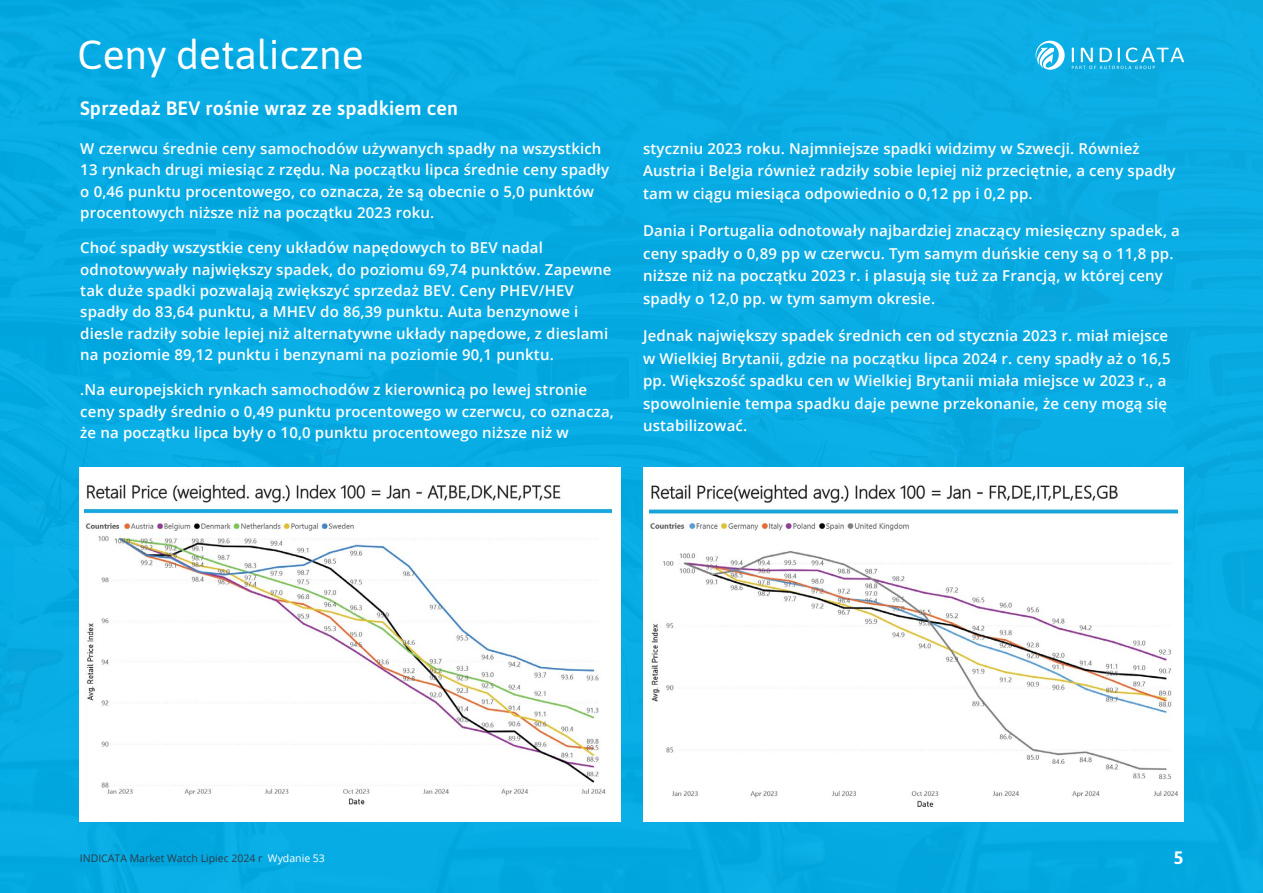
<style>
.page{position:relative;width:1263px;height:893px;background:#08ace4}
.page>*{position:absolute;margin:0;border:0;box-sizing:border-box;transform-origin:0 0}
.t1{font:40.5px "Asap";color:#fff}
.t2{font:600 19.5px "Asap";letter-spacing:.01em;color:#fff}
.t3{font:700 18px "Asap";color:#fff}
.t4{font:600 15px/21.5px "Open Sans";letter-spacing:.01em;color:#fff}
.t5{font:10.5px "Open Sans";color:#2c3b46}
.s1{color:#fff}
</style>
<div class="page">
<svg style="left:1035px;top:41px;width:30px;height:29px"></svg>
<svg style="left:1072px;top:48px;width:112px;height:21px"></svg>
<div style="left:643px;top:468px;width:541px;height:354px;background:#fff"></div>
<div style="left:79px;top:468px;width:542px;height:354px;background:#fff"></div>
<img style="left:84px;top:484px;width:527px;height:321px">
<img style="left:650px;top:484px;width:527px;height:323px">
<h1 class="t1" style="left:78px;top:26px;width:287px">Ceny detaliczne</h1>
<h2 class="t2" style="left:80px;top:94px;width:380px">Sprzedaż BEV rośnie wraz ze spadkiem cen</h2>
<p class="t4" style="left:80px;top:137px;width:530px">W czerwcu średnie ceny samochodów używanych spadły na wszystkich 13 rynkach drugi miesiąc z rzędu. Na początku lipca średnie ceny spadły o 0,46 punktu procentowego, co oznacza, że są obecnie o 5,0 punktów procentowych niższe niż na początku 2023 roku.</p>
<p class="t4" style="left:80px;top:237px;width:533px">Choć spadły wszystkie ceny układów napędowych to BEV nadal odnotowywały największy spadek, do poziomu 69,74 punktów. Zapewne tak duże spadki pozwalają zwiększyć sprzedaż BEV. Ceny PHEV/HEV spadły do 83,64 punktu, a MHEV do 86,39 punktu. Auta benzynowe i diesle radziły sobie lepiej niż alternatywne układy napędowe, z dieslami na poziomie 89,12 punktu i benzynami na poziomie 90,1 punktu.</p>
<p class="t4" style="left:80px;top:379px;width:535px">.Na europejskich rynkach samochodów z kierownicą po lewej stronie ceny spadły średnio o 0,49 punktu procentowego w czerwcu, co oznacza, że na początku lipca były o 10,0 punktu procentowego niższe niż w</p>
<p class="t4" style="left:643px;top:137px;width:534px;line-height:22.5px">styczniu 2023 roku. Najmniejsze spadki widzimy w Szwecji. Również<br>Austria i Belgia również radziły sobie lepiej niż przeciętnie, a ceny spadły tam w ciągu miesiąca odpowiednio o 0,12 pp i 0,2 pp.</p>
<p class="t4" style="left:643px;top:219px;width:538px;line-height:22.5px">Dania i Portugalia odnotowały najbardziej znaczący miesięczny spadek, a ceny spadły o 0,89 pp w czerwcu. Tym samym duńskie ceny są o 11,8 pp. niższe niż na początku 2023 r. i plasują się tuż za Francją, w której ceny spadły o 12,0 pp. w tym samym okresie.</p>
<p class="t4" style="left:643px;top:324px;width:529px;line-height:22.5px">Jednak największy spadek średnich cen od stycznia 2023 r. miał miejsce w Wielkiej Brytanii, gdzie na początku lipca 2024 r. ceny spadły aż o 16,5 pp. Większość spadku cen w Wielkiej Brytanii miała miejsce w 2023 r., a spowolnienie tempa spadku daje pewne przekonanie, że ceny mogą się ustabilizować.</p>
<p class="t5" style="left:80px;top:851px;width:247px">INDICATA Market Watch Lipiec 2024 r <span class="s1">Wydanie 53</span></p>
<p class="t3" style="left:1174px;top:845px;width:11px">5</p>
</div>
